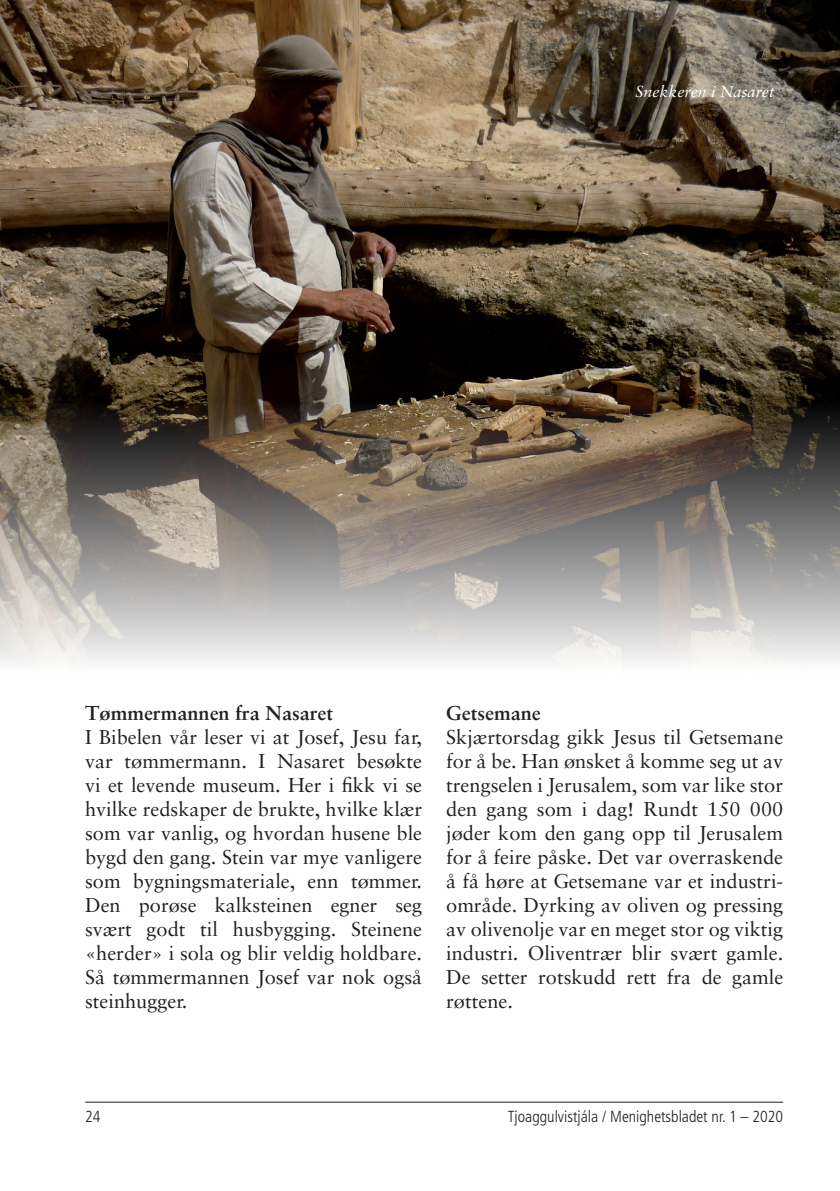
<style>
.page{position:relative;width:840px;height:1191px;background:#fff}
.page>*{position:absolute;margin:0;border:0;box-sizing:border-box;transform-origin:0 0}
.t1{font:20px/24px "Sabon";color:#231f20;text-align:justify}
.t2{font:700 20px "Sabon";color:#231f20}
.t3{font:300 condensed 16px "Frutiger";color:#231f20}
.t4{font:italic 16px "Sabon";color:#fff}
</style>
<div class="page">
<hr style="left:85px;top:1101px;width:697px;height:1px;background:#231f20">
<img style="left:0;top:0;width:839px;height:663px">
<p class="t4" style="left:635px;top:83px;width:140px">Snekkeren i Nasaret</p>
<p class="t2" style="left:85px;top:701px;width:249px">Tømmermannen fra Nasaret</p>
<p class="t1" style="left:85px;top:725px;width:338px">I Bibelen vår leser vi at Josef, Jesu far, var tømmermann. I Nasaret besøkte vi et levende museum. Her i fikk vi se hvilke redskaper de brukte, hvilke klær som var vanlig, og hvordan husene ble bygd den gang. Stein var mye vanligere som bygningsmateriale, enn tømmer.<br>Den porøse kalksteinen egner seg svært godt til husbygging. Steinene «herder» i sola og blir veldig holdbare.<br>Så tømmermannen Josef var nok også steinhugger.</p>
<p class="t2" style="left:446px;top:701px;width:96px">Getsemane</p>
<p class="t1" style="left:446px;top:725px;width:338px">Skjærtorsdag gikk Jesus til Getsemane for å be. Han ønsket å komme seg ut av trengselen i Jerusalem, som var like stor den gang som i dag! Rundt 150 000 jøder kom den gang opp til Jerusalem for å feire påske. Det var overraskende å få høre at Getsemane var et industri&shy;område. Dyrking av oliven og pressing av olivenolje var en meget stor og viktig industri. Oliventrær blir svært gamle.<br>De setter rotskudd rett fra de gamle røttene.</p>
<p class="t3" style="left:85px;top:1107px;width:17px">24</p>
<p class="t3" style="left:507px;top:1107px;width:277px">Tjoaggulvistjála / Menighetsbladet nr. 1 – 2020</p>
</div>
